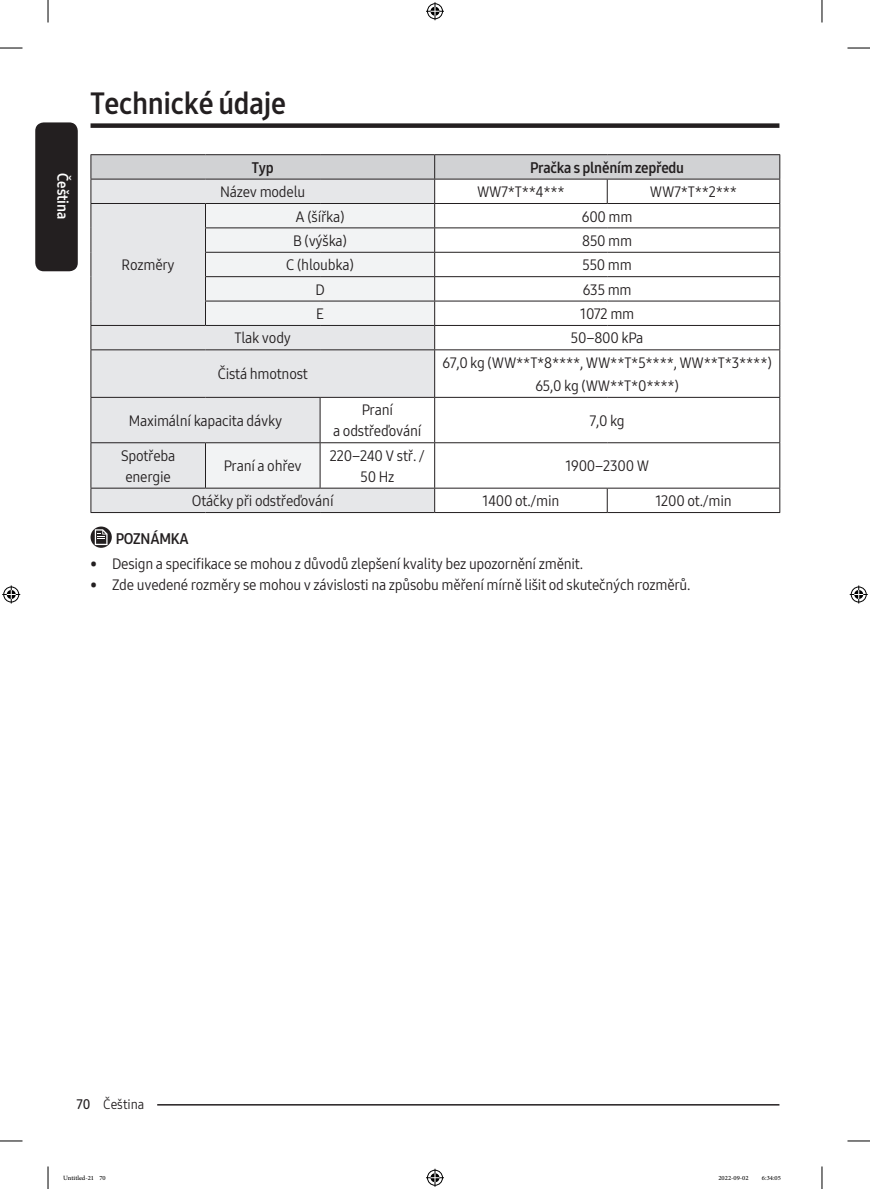
<style>
.page{position:relative;width:870px;height:1189px;background:#fff}
.page>*{position:absolute;margin:0;border:0;box-sizing:border-box;transform-origin:0 0}
.t1{font:30px "Samsung One 700 C";letter-spacing:-.01em;color:#231f20}
.P_Center{font:15px/21px "Samsung One 400 C";letter-spacing:-.015em;color:#231f20;text-align:center}
.P_Center-2{font:15px "Samsung One 700 C";letter-spacing:-.015em;color:#231f20}
.DL_DT_Icon{font:15px "Samsung One 700 C";letter-spacing:-.015em;color:#231f20}
.t2{font:15px "Samsung One 700 C";color:#fff}
.t3{font:13.5px "Samsung One 400 C";color:#231f20}
.t4{font:9px "Adobe Arabic";color:#000}
.s1{font-family:"Samsung One 600 C"}
</style>
<div class="page">
<div style="left:35px;top:122px;width:43px;height:149px;background:#231f20;border-radius:9px"></div>
<div style="left:91px;top:123px;width:688px;height:5px;background:#231f20"></div>
<hr style="left:116px;top:1104px;width:663px;height:1px;background:#231f20">
<div style="left:91px;top:1096px;width:66px;height:15px;background:#fff"></div>
<div style="left:92px;top:350px;width:342px;height:162px;background:#e6e7e9"></div>
<svg style="left:205px;top:350px;width:229px;height:138px;fill:#e6e7e9"></svg>
<hr style="left:91px;top:154px;width:114px;height:1px;background:#231f20">
<hr style="left:205px;top:154px;width:115px;height:1px;background:#231f20">
<hr style="left:320px;top:154px;width:115px;height:1px;background:#231f20">
<hr style="left:435px;top:154px;width:172px;height:1px;background:#231f20">
<hr style="left:607px;top:154px;width:173px;height:1px;background:#231f20">
<svg style="left:91px;top:155px;width:689px;height:194px"></svg>
<hr style="left:91px;top:349px;width:114px;height:1px;background:#231f20">
<hr style="left:91px;top:350px;width:1px;height:47px;background:#231f20">
<hr style="left:205px;top:349px;width:115px;height:1px;background:#231f20">
<hr style="left:320px;top:349px;width:115px;height:1px;background:#231f20">
<hr style="left:435px;top:349px;width:172px;height:1px;background:#231f20">
<hr style="left:434px;top:350px;width:1px;height:47px;background:#231f20">
<hr style="left:607px;top:349px;width:173px;height:1px;background:#231f20">
<hr style="left:779px;top:350px;width:1px;height:47px;background:#231f20">
<hr style="left:91px;top:397px;width:114px;height:1px;background:#231f20">
<hr style="left:91px;top:398px;width:1px;height:44px;background:#231f20">
<hr style="left:205px;top:397px;width:115px;height:1px;background:#231f20">
<hr style="left:320px;top:397px;width:115px;height:1px;background:#231f20">
<hr style="left:320px;top:398px;width:1px;height:44px;background:#231f20">
<hr style="left:435px;top:397px;width:172px;height:1px;background:#231f20">
<hr style="left:434px;top:398px;width:1px;height:44px;background:#231f20">
<hr style="left:607px;top:397px;width:173px;height:1px;background:#231f20">
<hr style="left:779px;top:398px;width:1px;height:44px;background:#231f20">
<hr style="left:91px;top:442px;width:114px;height:1px;background:#231f20">
<hr style="left:91px;top:443px;width:1px;height:45px;background:#231f20">
<hr style="left:205px;top:442px;width:115px;height:1px;background:#231f20">
<hr style="left:205px;top:443px;width:1px;height:45px;background:#231f20">
<hr style="left:320px;top:442px;width:115px;height:1px;background:#231f20">
<hr style="left:320px;top:443px;width:1px;height:45px;background:#231f20">
<hr style="left:435px;top:442px;width:172px;height:1px;background:#231f20">
<hr style="left:434px;top:443px;width:1px;height:45px;background:#231f20">
<hr style="left:607px;top:442px;width:173px;height:1px;background:#231f20">
<hr style="left:779px;top:443px;width:1px;height:45px;background:#231f20">
<hr style="left:91px;top:488px;width:114px;height:1px;background:#231f20">
<svg style="left:91px;top:488px;width:1px;height:24px"></svg>
<hr style="left:205px;top:488px;width:115px;height:1px;background:#231f20">
<hr style="left:320px;top:488px;width:115px;height:1px;background:#231f20">
<hr style="left:435px;top:488px;width:172px;height:1px;background:#231f20">
<svg style="left:434px;top:488px;width:1px;height:24px"></svg>
<hr style="left:607px;top:488px;width:173px;height:1px;background:#231f20">
<svg style="left:607px;top:488px;width:1px;height:24px"></svg>
<svg style="left:779px;top:488px;width:1px;height:24px"></svg>
<hr style="left:91px;top:512px;width:114px;height:1px;background:#231f20">
<hr style="left:205px;top:512px;width:115px;height:1px;background:#231f20">
<hr style="left:320px;top:512px;width:115px;height:1px;background:#231f20">
<hr style="left:435px;top:512px;width:172px;height:1px;background:#231f20">
<hr style="left:607px;top:512px;width:173px;height:1px;background:#231f20">
<svg style="left:91px;top:526px;width:21px;height:22px"></svg>
<svg style="left:95px;top:529px;width:13px;height:16px"></svg>
<svg style="left:0;top:48px;width:22px;height:1px"></svg>
<svg style="left:847px;top:48px;width:23px;height:1px"></svg>
<svg style="left:0;top:1141px;width:22px;height:1px"></svg>
<svg style="left:847px;top:1141px;width:23px;height:1px"></svg>
<svg style="left:48px;top:0;width:1px;height:23px"></svg>
<svg style="left:48px;top:1166px;width:1px;height:23px"></svg>
<svg style="left:822px;top:0;width:1px;height:23px"></svg>
<svg style="left:822px;top:1166px;width:1px;height:23px"></svg>
<svg style="left:426px;top:2px;width:18px;height:18px"></svg>
<svg style="left:426px;top:1169px;width:18px;height:18px"></svg>
<svg style="left:2px;top:585px;width:18px;height:18px"></svg>
<svg style="left:850px;top:585px;width:18px;height:18px"></svg>
<p class="t2" style="left:73px;top:173px;width:48px;rotate:90deg">Čeština</p>
<h1 class="t1" style="left:91px;top:83px;width:197px">Technické údaje</h1>
<p class="P_Center" style="left:122px;top:254px;width:55px">Rozměry</p>
<p class="P_Center-2" style="left:252px;top:157px;width:23px">Typ</p>
<p class="P_Center-2" style="left:530px;top:157px;width:155px">Pračka s plněním zepředu</p>
<p class="P_Center" style="left:220px;top:181px;width:87px">Název modelu</p>
<p class="P_Center" style="left:477px;top:181px;width:89px">WW7*T**4***</p>
<p class="P_Center" style="left:650px;top:181px;width:89px">WW7*T**2***</p>
<p class="P_Center" style="left:296px;top:206px;width:51px">A (šířka)</p>
<p class="P_Center" style="left:582px;top:206px;width:52px">600 mm</p>
<p class="P_Center" style="left:293px;top:230px;width:56px">B (výška)</p>
<p class="P_Center" style="left:582px;top:230px;width:52px">850 mm</p>
<p class="P_Center" style="left:286px;top:254px;width:69px">C (hloubka)</p>
<p class="P_Center" style="left:582px;top:254px;width:51px">550 mm</p>
<p class="P_Center" style="left:315px;top:279px;width:11px">D</p>
<p class="P_Center" style="left:583px;top:279px;width:50px">635 mm</p>
<p class="P_Center" style="left:316px;top:303px;width:9px">E</p>
<p class="P_Center" style="left:580px;top:303px;width:56px">1072 mm</p>
<p class="P_Center" style="left:234px;top:327px;width:58px">Tlak vody</p>
<p class="P_Center" style="left:571px;top:327px;width:74px">50–800 kPa</p>
<p class="P_Center" style="left:218px;top:363px;width:92px">Čistá hmotnost</p>
<p class="P_Center" style="left:442px;top:352px;width:331px">67,0 kg (WW**T*8****, WW**T*5****, WW**T*3****)</p>
<p class="P_Center" style="left:535px;top:375px;width:145px">65,0 kg (WW**T*0****)</p>
<p class="P_Center" style="left:129px;top:410px;width:155px">Maximální kapacita dávky</p>
<p class="P_Center" style="left:333px;top:399px;width:90px">Praní<br>a odstřeďování</p>
<p class="P_Center" style="left:590px;top:410px;width:37px">7,0 kg</p>
<p class="P_Center" style="left:121px;top:445px;width:56px;text-align:left">Spotřeba energie</p>
<p class="P_Center" style="left:224px;top:455px;width:80px">Praní a ohřev</p>
<p class="P_Center" style="left:330px;top:445px;width:96px">220–240 V stř. /<br>50 Hz</p>
<p class="P_Center" style="left:565px;top:455px;width:85px">1900–2300 W</p>
<p class="P_Center" style="left:192px;top:490px;width:143px">Otáčky při odstřeďování</p>
<p class="P_Center" style="left:482px;top:490px;width:78px">1400 ot./min</p>
<p class="P_Center" style="left:655px;top:490px;width:78px">1200 ot./min</p>
<p class="DL_DT_Icon" style="left:116px;top:528px;width:74px">POZNÁMKA</p>
<p class="P_Center" style="left:91px;top:553px;width:494px">• Design a specifikace se mohou z důvodů zlepšení kvality bez upozornění změnit.</p>
<p class="P_Center" style="left:91px;top:574px;width:601px">• Zde uvedené rozměry se mohou v závislosti na způsobu měření mírně lišit od skutečných rozměrů.</p>
<p class="t3" style="left:77px;top:1095px;width:69px"><span class="s1">70</span> Čeština</p>
<p class="t4" style="left:63px;top:1171px;width:44px">Untitled-21 70</p>
<p class="t4" style="left:718px;top:1171px;width:32px">2022-09-02</p>
<p class="t4" style="left:762px;top:1171px;width:20px">6:34:05</p>
</div>
